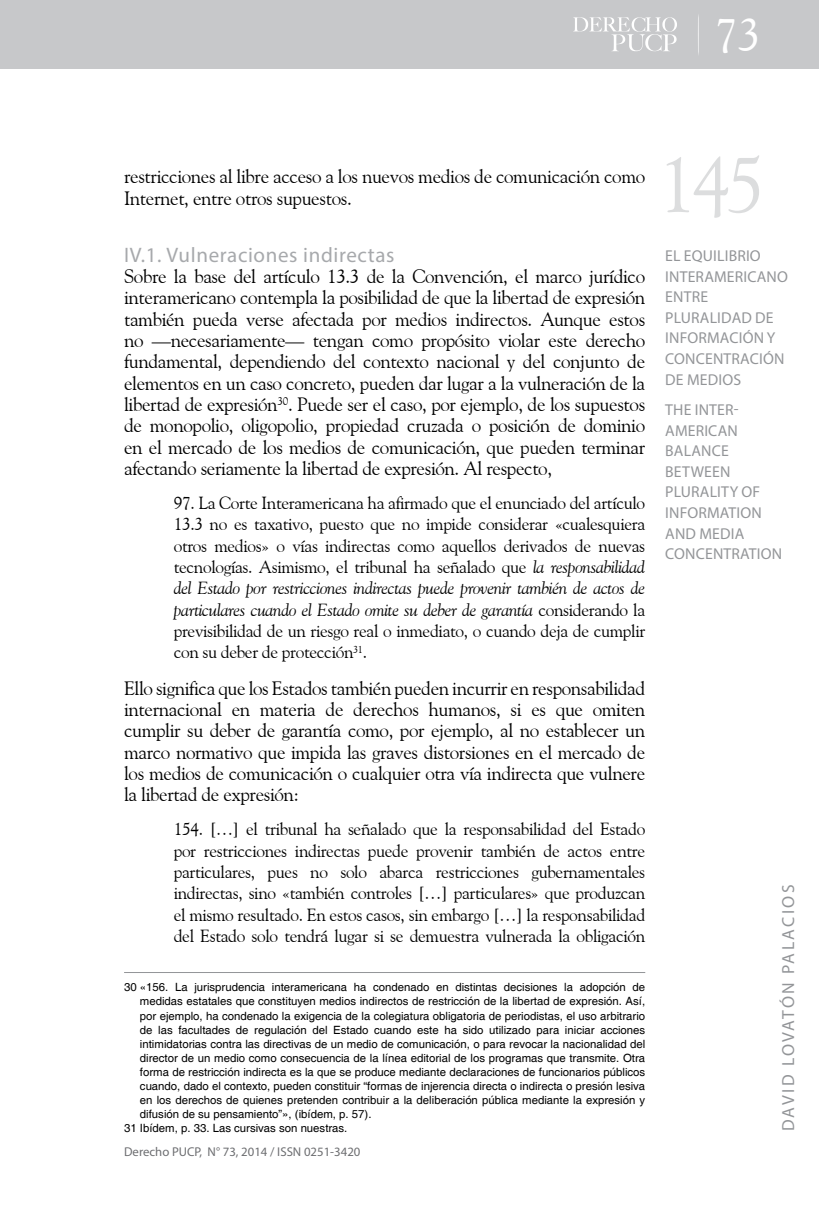
<style>
.page{position:relative;width:819px;height:1206px;background:#fff}
.page>*{position:absolute;margin:0;border:0;box-sizing:border-box;transform-origin:0 0}
.t1{font:78.75px "Goudy Old Style BT";color:#dcddde}
.t2{font:46.38px "Goudy Old Style BT";color:#fff}
.t3{font:21px "Myriad Pro";letter-spacing:.03em;color:#a7a9ac}
.t4{font:19.25px/21.3px "Goudy Old Style BT";letter-spacing:-.02em;color:#000;text-align:justify}
.t5{font:17.5px/21.3px "Goudy Old Style BT";letter-spacing:-.02em;color:#000;text-align:justify}
.t6{font:17.5px "Myriad Pro";letter-spacing:.13em;color:#939598}
.t7{font:15.75px/20.7px "Myriad Pro";letter-spacing:.01em;color:#939598}
.t8{font:12.78px "Myriad Pro";color:#6d6e71}
.t9{font:11.38px "Helvetica";color:#000}
.s1{font-style:italic}
</style>
<div class="page">
<div style="left:0;top:0;width:819px;height:69px;background:#c7c8ca"></div>
<svg style="left:573px;top:17px;width:104px;height:34px"></svg>
<hr style="left:124px;top:972px;width:521px;height:1px;background:#939598">
<h2 class="t2" style="left:714px;top:6px;width:47px">73</h2>
<p class="t4" style="left:124px;top:166px;width:522px">restricciones al libre acceso a los nuevos medios de comunicación como<br>Internet, entre otros supuestos.</p>
<p class="t3" style="left:124px;top:241px;width:272px">IV.1. VULNERACIONES INDIRECTAS</p>
<p class="t4" style="left:124px;top:265px;width:522px">Sobre la base del artículo 13.3 de la Convención, el marco jurídico interamericano contempla la posibilidad de que la libertad de expresión también pueda verse afectada por medios indirectos. Aunque estos no —necesariamente— tengan como propósito violar este derecho fundamental, dependiendo del contexto nacional y del conjunto de elementos en un caso concreto, pueden dar lugar a la vulneración de la libertad de expresión<sup>30</sup>. Puede ser el caso, por ejemplo, de los supuestos de monopolio, oligopolio, propiedad cruzada o posición de dominio en el mercado de los medios de comunicación, que pueden terminar afectando seriamente la libertad de expresión. Al respecto,</p>
<p class="t5" style="left:174px;top:492px;width:473px">97. La Corte Interamericana ha afirmado que el enunciado del artículo 13.3 no es taxativo, puesto que no impide considerar «cualesquiera otros medios» o vías indirectas como aquellos derivados de nuevas tecnologías. Asimismo, el tribunal ha señalado que <span class="s1">la responsabilidad del Estado por restricciones indirectas puede provenir también de actos de particulares cuando el Estado omite su deber de garantía</span> considerando la previsibilidad de un riesgo real o inmediato, o cuando deja de cumplir con su deber de protección<sup>31</sup>.</p>
<p class="t4" style="left:124px;top:677px;width:522px">Ello significa que los Estados también pueden incurrir en responsabilidad internacional en materia de derechos humanos, si es que omiten cumplir su deber de garantía como, por ejemplo, al no establecer un marco normativo que impida las graves distorsiones en el mercado de los medios de comunicación o cualquier otra vía indirecta que vulnere la libertad de expresión:</p>
<p class="t5" style="left:174px;top:818px;width:473px">154. […] el tribunal ha señalado que la responsabilidad del Estado por restricciones indirectas puede provenir también de actos entre particulares, pues no solo abarca restricciones gubernamentales indirectas, sino «también controles […] particulares» que produzcan el mismo resultado. En estos casos, sin embargo […] la responsabilidad del Estado solo tendrá lugar si se demuestra vulnerada la obligación</p>
<p class="t9" style="left:124px;top:980px;width:522px">30 «156. La jurisprudencia interamericana ha condenado en distintas decisiones la adopción de</p>
<p class="t9" style="left:140px;top:994px;width:506px">medidas estatales que constituyen medios indirectos de restricción de la libertad de expresión. Así,</p>
<p class="t9" style="left:140px;top:1008px;width:506px">por ejemplo, ha condenado la exigencia de la colegiatura obligatoria de periodistas, el uso arbitrario</p>
<p class="t9" style="left:140px;top:1022px;width:506px">de las facultades de regulación del Estado cuando este ha sido utilizado para iniciar acciones</p>
<p class="t9" style="left:140px;top:1036px;width:507px">intimidatorias contra las directivas de un medio de comunicación, o para revocar la nacionalidad del</p>
<p class="t9" style="left:140px;top:1050px;width:506px">director de un medio como consecuencia de la línea editorial de los programas que transmite. Otra</p>
<p class="t9" style="left:140px;top:1064px;width:506px">forma de restricción indirecta es la que se produce mediante declaraciones de funcionarios públicos</p>
<p class="t9" style="left:140px;top:1078px;width:506px">cuando, dado el contexto, pueden constituir “formas de injerencia directa o indirecta o presión lesiva</p>
<p class="t9" style="left:140px;top:1092px;width:506px">en los derechos de quienes pretenden contribuir a la deliberación pública mediante la expresión y</p>
<p class="t9" style="left:140px;top:1106px;width:233px">difusión de su pensamiento”», (ibídem, p. 57).</p>
<p class="t9" style="left:124px;top:1120px;width:225px">31 Ibídem, p. 33. Las cursivas son nuestras.</p>
<p class="t8" style="left:124px;top:1144px;width:238px">DERECHO PUCP, N° 73, 2014 / ISSN 0251-3420</p>
<h1 class="t1" style="left:657px;top:136px;width:109px">145</h1>
<p class="t7" style="left:665px;top:245px;width:124px">EL EQUILIBRIO<br>INTERAMERICANO<br>ENTRE<br>PLURALIDAD DE<br>INFORMACIÓN Y<br>CONCENTRACIÓN<br>DE MEDIOS</p>
<p class="t7" style="left:665px;top:399px;width:118px">THE INTER-<br>AMERICAN<br>BALANCE<br>BETWEEN<br>PLURALITY OF<br>INFORMATION<br>AND MEDIA<br>CONCENTRATION</p>
<p class="t6" style="left:777px;top:1131px;width:248px;rotate:-90deg">DAVID LOVATÓN PALACIOS</p>
</div>
